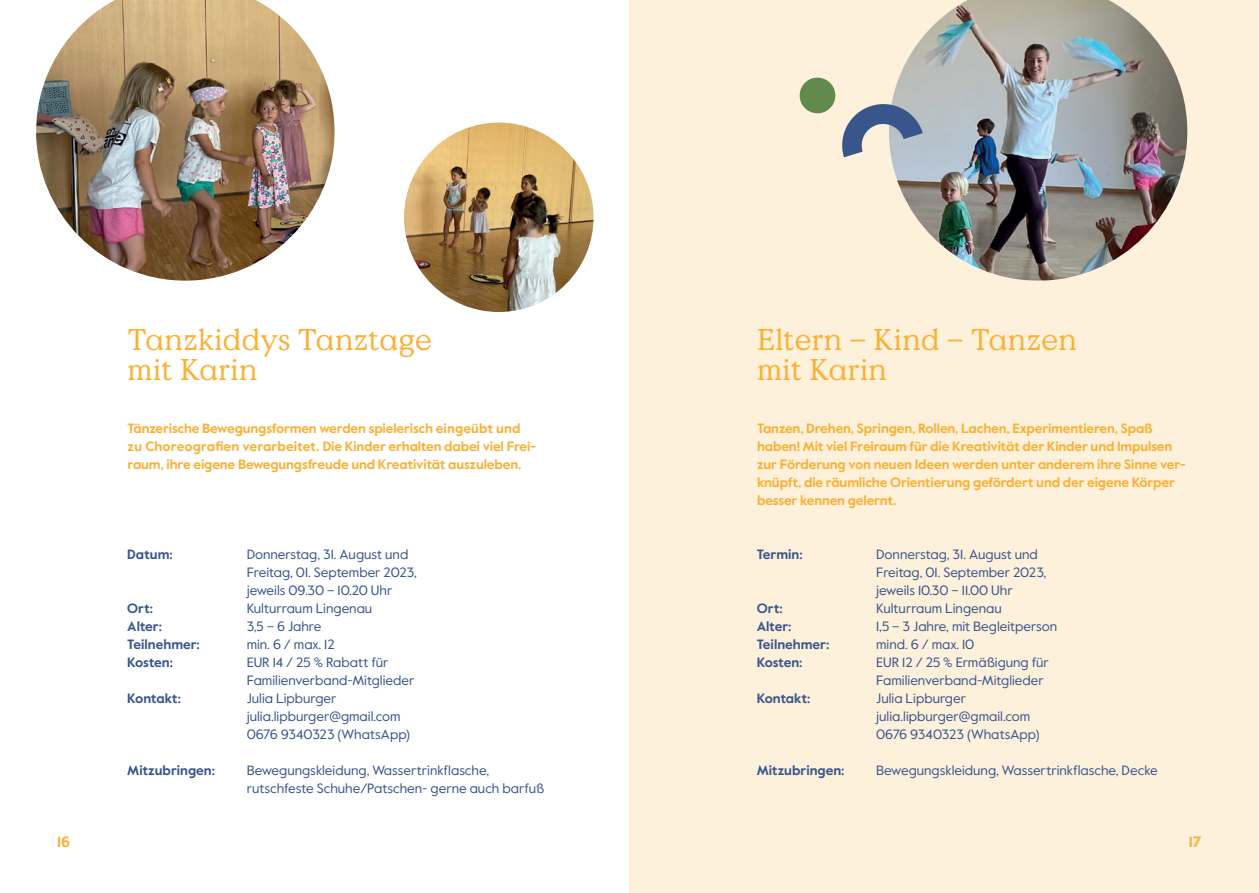
<style>
.page{position:relative;width:1259px;height:893px;background:#fff}
.page>*{position:absolute;margin:0;border:0;box-sizing:border-box;transform-origin:0 0}
.t1{font:30px/30px "Value Serif Pro";letter-spacing:.01em;color:#fbb033}
.t2{font:700 15px "Value Sans Pro";color:#fbb033}
.t3{font:13.5px/18px "Value Sans Pro";color:#38558c}
.t4{font:700 13.5px/18px "Value Sans Pro";letter-spacing:-.01em;color:#fbb033}
.t5{font:700 13.5px "Value Sans Pro";color:#38558c}
</style>
<div class="page">
<div style="left:629px;top:0;width:630px;height:893px;background:#fef1dc"></div>
<img style="left:891px;top:0;width:296px;height:281px">
<img style="left:36px;top:0;width:298px;height:281px">
<img style="left:404px;top:123px;width:189px;height:189px;border-radius:95px">
<svg style="left:799px;top:75px;width:124px;height:82px"></svg>
<h1 class="t1" style="left:128px;top:325px;width:306px">Tanzkiddys Tanztage mit Karin</h1>
<p class="t4" style="left:128px;top:420px;width:410px">Tänzerische Bewegungsformen werden spielerisch eingeübt und zu Choreografien verarbeitet. Die Kinder erhalten dabei viel Frei&shy;raum, ihre eigene Bewegungsfreude und Kreativität auszuleben.</p>
<p class="t5" style="left:127px;top:546px;width:47px">Datum:</p>
<p class="t3" style="left:247px;top:546px;width:171px">Donnerstag, 31. August und<br>Freitag, 01. September 2023, jeweils 09.30 – 10.20 Uhr</p>
<p class="t5" style="left:127px;top:600px;width:27px">Ort:</p>
<p class="t3" style="left:247px;top:600px;width:127px">Kulturraum Lingenau</p>
<p class="t5" style="left:127px;top:618px;width:36px">Alter:</p>
<p class="t3" style="left:247px;top:618px;width:76px">3,5 – 6 Jahre</p>
<p class="t5" style="left:127px;top:636px;width:74px">Teilnehmer:</p>
<p class="t3" style="left:247px;top:636px;width:90px">min. 6 / max. 12</p>
<p class="t5" style="left:127px;top:654px;width:47px">Kosten:</p>
<p class="t3" style="left:247px;top:654px;width:169px">EUR 14 / 25 % Rabatt für<br>Familienverband-Mitglieder</p>
<p class="t5" style="left:127px;top:690px;width:55px">Kontakt:</p>
<p class="t3" style="left:247px;top:690px;width:165px">Julia Lipburger julia.lipburger@gmail.com<br>0676 9340323 (WhatsApp)</p>
<p class="t5" style="left:127px;top:762px;width:89px">Mitzubringen:</p>
<p class="t3" style="left:247px;top:762px;width:299px">Bewegungskleidung, Wassertrinkflasche, rutschfeste Schuhe/Patschen- gerne auch barfuß</p>
<h1 class="t1" style="left:757px;top:325px;width:321px">Eltern – Kind – Tanzen mit Karin</h1>
<p class="t4" style="left:757px;top:420px;width:430px">Tanzen, Drehen, Springen, Rollen, Lachen, Experimentieren, Spaß haben! Mit viel Freiraum für die Kreativität der Kinder und Impulsen zur Förderung von neuen Ideen werden unter anderem ihre Sinne ver&shy;knüpft, die räumliche Orientierung gefördert und der eigene Körper besser kennen gelernt.</p>
<p class="t5" style="left:757px;top:546px;width:47px">Termin:</p>
<p class="t3" style="left:876px;top:546px;width:171px">Donnerstag, 31. August und<br>Freitag, 01. September 2023, jeweils 10.30 – 11.00 Uhr</p>
<p class="t5" style="left:757px;top:600px;width:27px">Ort:</p>
<p class="t3" style="left:876px;top:600px;width:127px">Kulturraum Lingenau</p>
<p class="t5" style="left:757px;top:618px;width:36px">Alter:</p>
<p class="t3" style="left:876px;top:618px;width:183px">1,5 – 3 Jahre, mit Begleitperson</p>
<p class="t5" style="left:757px;top:636px;width:74px">Teilnehmer:</p>
<p class="t3" style="left:876px;top:636px;width:100px">mind. 6 / max. 10</p>
<p class="t5" style="left:757px;top:654px;width:47px">Kosten:</p>
<p class="t3" style="left:876px;top:654px;width:174px">EUR 12 / 25 % Ermäßigung für<br>Familienverband-Mitglieder</p>
<p class="t5" style="left:757px;top:690px;width:55px">Kontakt:</p>
<p class="t3" style="left:876px;top:690px;width:165px">Julia Lipburger julia.lipburger@gmail.com<br>0676 9340323 (WhatsApp)</p>
<p class="t5" style="left:757px;top:762px;width:89px">Mitzubringen:</p>
<p class="t3" style="left:876px;top:762px;width:283px">Bewegungskleidung, Wassertrinkflasche, Decke</p>
<p class="t2" style="left:57px;top:833px;width:14px">16</p>
<p class="t2" style="left:1189px;top:833px;width:14px">17</p>
</div>
